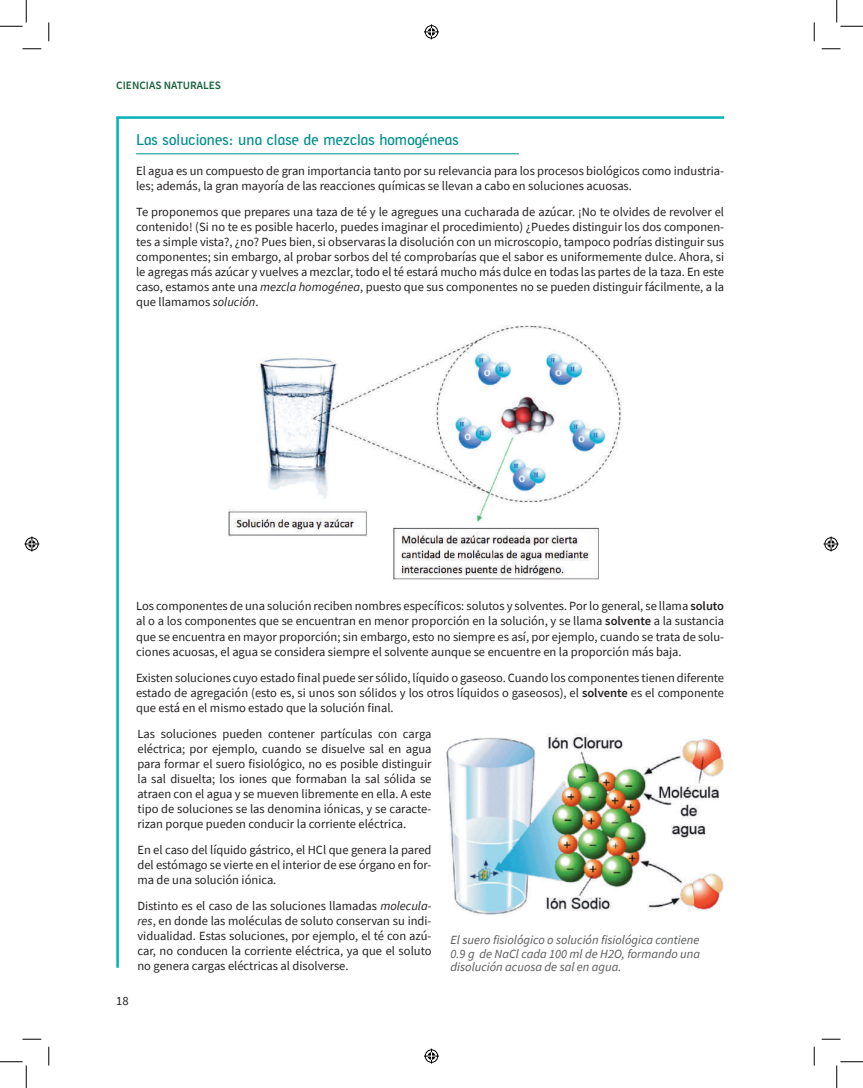
<style>
.page{position:relative;width:863px;height:1088px;background:#fff}
.page>*{position:absolute;margin:0;border:0;box-sizing:border-box;transform-origin:0 0}
.t1{font:15px "Alergia";color:#008d8c}
.t2{font:12.5px/15px "Source Sans Pro";color:#231f20;text-align:justify}
.t3{font:italic 12.5px/13.8px "Source Sans Pro";color:#57585a;text-align:justify}
.t4{font:600 11.25px "Source Sans Pro";color:#17623a}
.s1{font-style:italic}
.s2{font-weight:600}
</style>
<div class="page">
<img style="left:228px;top:325px;width:394px;height:255px">
<img style="left:445px;top:734px;width:279px;height:181px">
<hr style="left:116px;top:116px;width:608px;height:3px;background:#00b3b4">
<hr style="left:116px;top:117px;width:3px;height:850px;background:#00b3b4">
<hr style="left:136px;top:153px;width:383px;height:1px;background:#008d8c">
<svg style="left:22px;top:48px;width:19px;height:2px"></svg>
<svg style="left:821px;top:48px;width:19px;height:2px"></svg>
<svg style="left:22px;top:1038px;width:19px;height:2px"></svg>
<svg style="left:821px;top:1038px;width:19px;height:2px"></svg>
<svg style="left:48px;top:22px;width:2px;height:19px"></svg>
<svg style="left:48px;top:1046px;width:2px;height:19px"></svg>
<svg style="left:813px;top:22px;width:2px;height:19px"></svg>
<svg style="left:813px;top:1046px;width:2px;height:19px"></svg>
<svg style="left:0;top:0;width:27px;height:27px"></svg>
<svg style="left:0;top:1061px;width:27px;height:27px"></svg>
<svg style="left:836px;top:0;width:26px;height:27px"></svg>
<svg style="left:836px;top:1061px;width:26px;height:27px"></svg>
<svg style="left:424px;top:24px;width:15px;height:15px"></svg>
<svg style="left:424px;top:1048px;width:15px;height:15px"></svg>
<svg style="left:24px;top:536px;width:15px;height:15px"></svg>
<svg style="left:823px;top:536px;width:15px;height:15px"></svg>
<p class="t4" style="left:116px;top:78px;width:106px">CIENCIAS NATURALES</p>
<p class="t1" style="left:136px;top:130px;width:324px">Las soluciones: una clase de mezclas homogéneas</p>
<p class="t2" style="left:136px;top:163px;width:589px">El agua es un compuesto de gran importancia tanto por su relevancia para los procesos biológicos como industria&shy;les; además, la gran mayoría de las reacciones químicas se llevan a cabo en soluciones acuosas.</p>
<p class="t2" style="left:136px;top:204px;width:589px">Te proponemos que prepares una taza de té y le agregues una cucharada de azúcar. ¡No te olvides de revolver el contenido! (Si no te es posible hacerlo, puedes imaginar el procedimiento) ¿Puedes distinguir los dos componen&shy;tes a simple vista?, ¿no? Pues bien, si observaras la disolución con un microscopio, tampoco podrías distinguir sus componentes; sin embargo, al probar sorbos del té comprobarías que el sabor es uniformemente dulce. Ahora, si le agregas más azúcar y vuelves a mezclar, todo el té estará mucho más dulce en todas las partes de la taza. En este caso, estamos ante una <span class="s1">mezcla homogénea</span>, puesto que sus componentes no se pueden distinguir fácilmente, a la que llamamos <span class="s1">solución</span>.</p>
<p class="t2" style="left:136px;top:598px;width:589px">Los componentes de una solución reciben nombres específicos: solutos y solventes. Por lo general, se llama <span class="s2">soluto </span>al o a los componentes que se encuentran en menor proporción en la solución, y se llama <span class="s2">solvente</span> a la sustancia que se encuentra en mayor proporción; sin embargo, esto no siempre es así, por ejemplo, cuando se trata de solu&shy;ciones acuosas, el agua se considera siempre el solvente aunque se encuentre en la proporción más baja.</p>
<p class="t2" style="left:136px;top:670px;width:589px">Existen soluciones cuyo estado final puede ser sólido, líquido o gaseoso. Cuando los componentes tienen diferente estado de agregación (esto es, si unos son sólidos y los otros líquidos o gaseosos), el <span class="s2">solvente</span> es el componente que está en el mismo estado que la solución final.</p>
<p class="t2" style="left:137px;top:726px;width:295px">Las soluciones pueden contener partículas con carga eléctrica; por ejemplo, cuando se disuelve sal en agua para formar el suero fisiológico, no es posible distinguir la sal disuelta; los iones que formaban la sal sólida se atraen con el agua y se mueven libremente en ella. A este tipo de soluciones se las denomina iónicas, y se caracte&shy;rizan porque pueden conducir la corriente eléctrica.</p>
<p class="t2" style="left:137px;top:842px;width:295px">En el caso del líquido gástrico, el HCl que genera la pared del estómago se vierte en el interior de ese órgano en for&shy;ma de una solución iónica.</p>
<p class="t2" style="left:137px;top:898px;width:295px">Distinto es el caso de las soluciones llamadas <span class="s1">molecula&shy;res</span>, en donde las moléculas de soluto conservan su indi&shy;vidualidad. Estas soluciones, por ejemplo, el té con azú&shy;car, no conducen la corriente eléctrica, ya que el soluto no genera cargas eléctricas al disolverse.</p>
<p class="t2" style="left:116px;top:993px;width:14px">18</p>
<p class="t3" style="left:450px;top:932px;width:251px">El suero fisiológico o solución fisiológica contiene 0.9 g de NaCl cada 100 ml de H2O, formando una disolución acuosa de sal en agua.</p>
</div>
